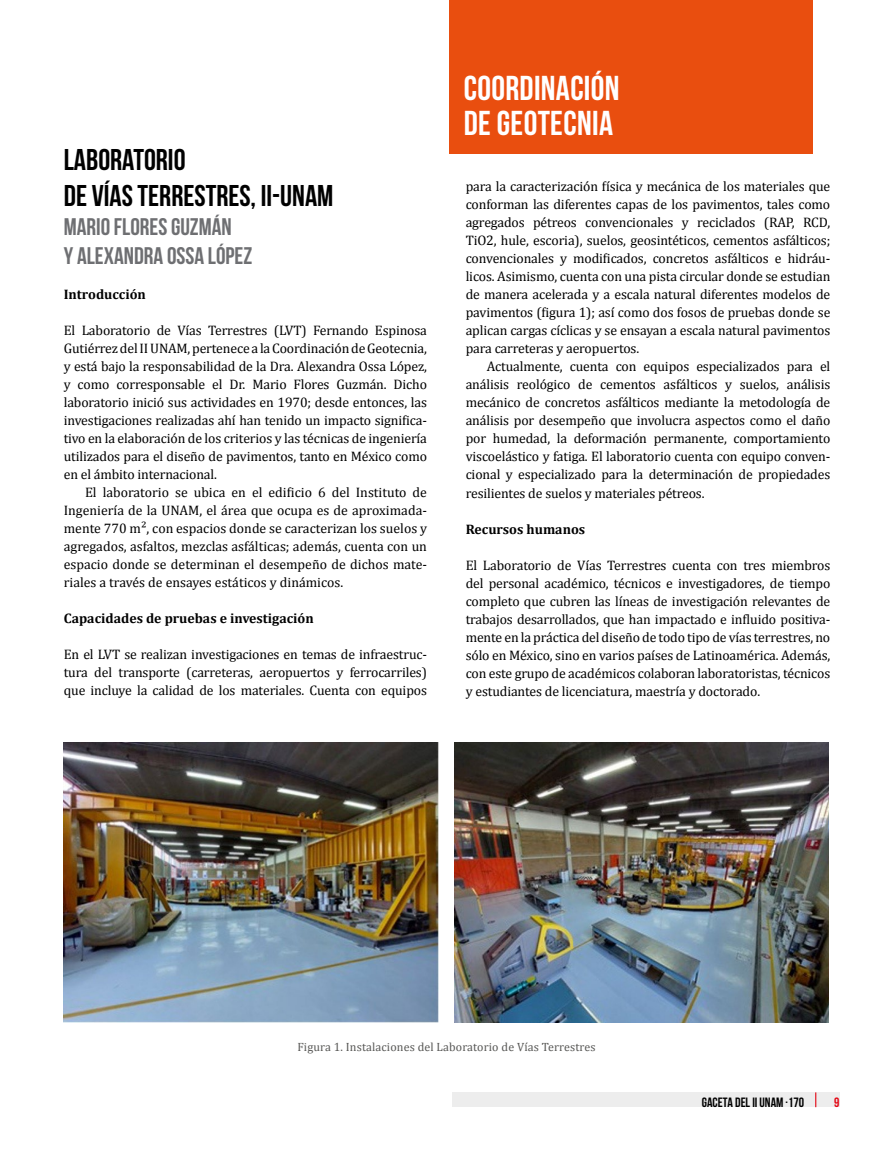
<style>
.page{position:relative;width:893px;height:1149px;background:#fff}
.page>*{position:absolute;margin:0;border:0;box-sizing:border-box;transform-origin:0 0}
.t1{font:700 34.5px/34.5px "Bebas Neue";letter-spacing:.01em;color:#fff}
.t2{font:700 30px/36px "Bebas Neue";color:#000}
.t3{font:700 24px/28.8px "Bebas Neue";color:#6e6f72}
.t4{font:13.8px/18px "Cambria";letter-spacing:-.01em;color:#000;text-align:justify}
.t5{font:700 13.8px "Cambria";color:#000}
.t6{font:700 13.5px "Bebas Neue";color:#000}
.t7{font:700 13.5px "Bebas Neue";color:#e30613}
.t8{font:12px "Cambria";letter-spacing:.01em;color:#585856}
</style>
<div class="page">
<div style="left:452px;top:1092px;width:388px;height:14px;background:#ededed"></div>
<div style="left:450px;top:0;width:363px;height:154px;background:#e94e0f"></div>
<img style="left:64px;top:742px;width:374px;height:279px">
<img style="left:454px;top:742px;width:375px;height:279px">
<h2 class="t2" style="left:64px;top:142px;width:271px">LABORATORIO<br>DE VÍAS TERRESTRES, II-UNAM</h2>
<h3 class="t3" style="left:64px;top:212px;width:190px">MARIO FLORES GUZMÁN<br>Y ALEXANDRA OSSA LÓPEZ</h3>
<p class="t5" style="left:64px;top:284px;width:84px">Introducción</p>
<p class="t4" style="left:64px;top:321px;width:365px">El Laboratorio de Vías Terrestres (LVT) Fernando Espinosa Gutiérrez del II UNAM, pertenece a la Coordinación de Geotecnia, y está bajo la responsabilidad de la Dra. Alexandra Ossa López, y como corresponsable el Dr. Mario Flores Guzmán. Dicho laboratorio inició sus actividades en 1970; desde entonces, las investigaciones realizadas ahí han tenido un impacto significa&shy;tivo en la elaboración de los criterios y las técnicas de ingeniería utilizados para el diseño de pavimentos, tanto en México como en el ámbito internacional.</p>
<p class="t4" style="left:64px;top:483px;width:365px;text-indent:21px">El laboratorio se ubica en el edificio 6 del Instituto de Ingeniería de la UNAM, el área que ocupa es de aproximada&shy;mente 770 m², con espacios donde se caracterizan los suelos y agregados, asfaltos, mezclas asfálticas; además, cuenta con un espacio donde se determinan el desempeño de dichos mate&shy;riales a través de ensayes estáticos y dinámicos.</p>
<p class="t5" style="left:64px;top:608px;width:251px">Capacidades de pruebas e investigación</p>
<p class="t4" style="left:64px;top:645px;width:365px">En el LVT se realizan investigaciones en temas de infraestruc&shy;tura del transporte (carreteras, aeropuertos y ferrocarriles) que incluye la calidad de los materiales. Cuenta con equipos</p>
<h1 class="t1" style="left:464px;top:71px;width:157px">COORDINACIÓN<br>DE GEOTECNIA</h1>
<p class="t4" style="left:466px;top:177px;width:366px">para la caracterización física y mecánica de los materiales que conforman las diferentes capas de los pavimentos, tales como agregados pétreos convencionales y reciclados (RAP, RCD, TiO2, hule, escoria), suelos, geosintéticos, cementos asfálticos; convencionales y modificados, concretos asfálticos e hidráu&shy;licos. Asimismo, cuenta con una pista circular donde se estudian de manera acelerada y a escala natural diferentes modelos de pavimentos (figura 1); así como dos fosos de pruebas donde se aplican cargas cíclicas y se ensayan a escala natural pavimentos para carreteras y aeropuertos.</p>
<p class="t4" style="left:466px;top:357px;width:366px;text-indent:21px">Actualmente, cuenta con equipos especializados para el análisis reológico de cementos asfálticos y suelos, análisis mecánico de concretos asfálticos mediante la metodología de análisis por desempeño que involucra aspectos como el daño por humedad, la deformación permanente, comportamiento viscoelástico y fatiga. El laboratorio cuenta con equipo conven&shy;cional y especializado para la determinación de propiedades resilientes de suelos y materiales pétreos.</p>
<p class="t5" style="left:466px;top:519px;width:121px">Recursos humanos</p>
<p class="t4" style="left:466px;top:555px;width:366px">El Laboratorio de Vías Terrestres cuenta con tres miembros del personal académico, técnicos e investigadores, de tiempo completo que cubren las líneas de investigación relevantes de trabajos desarrollados, que han impactado e influido positiva&shy;mente en la práctica del diseño de todo tipo de vías terrestres, no sólo en México, sino en varios países de Latinoamérica. Además, con este grupo de académicos colaboran laboratoristas, técnicos y estudiantes de licenciatura, maestría y doctorado.</p>
<p class="t8" style="left:297px;top:1039px;width:300px">Figura 1. Instalaciones del Laboratorio de Vías Terrestres</p>
<p class="t6" style="left:702px;top:1094px;width:104px">GACETA DEL II UNAM ·170</p>
<p class="t7" style="left:834px;top:1094px;width:7px">9</p>
</div>
